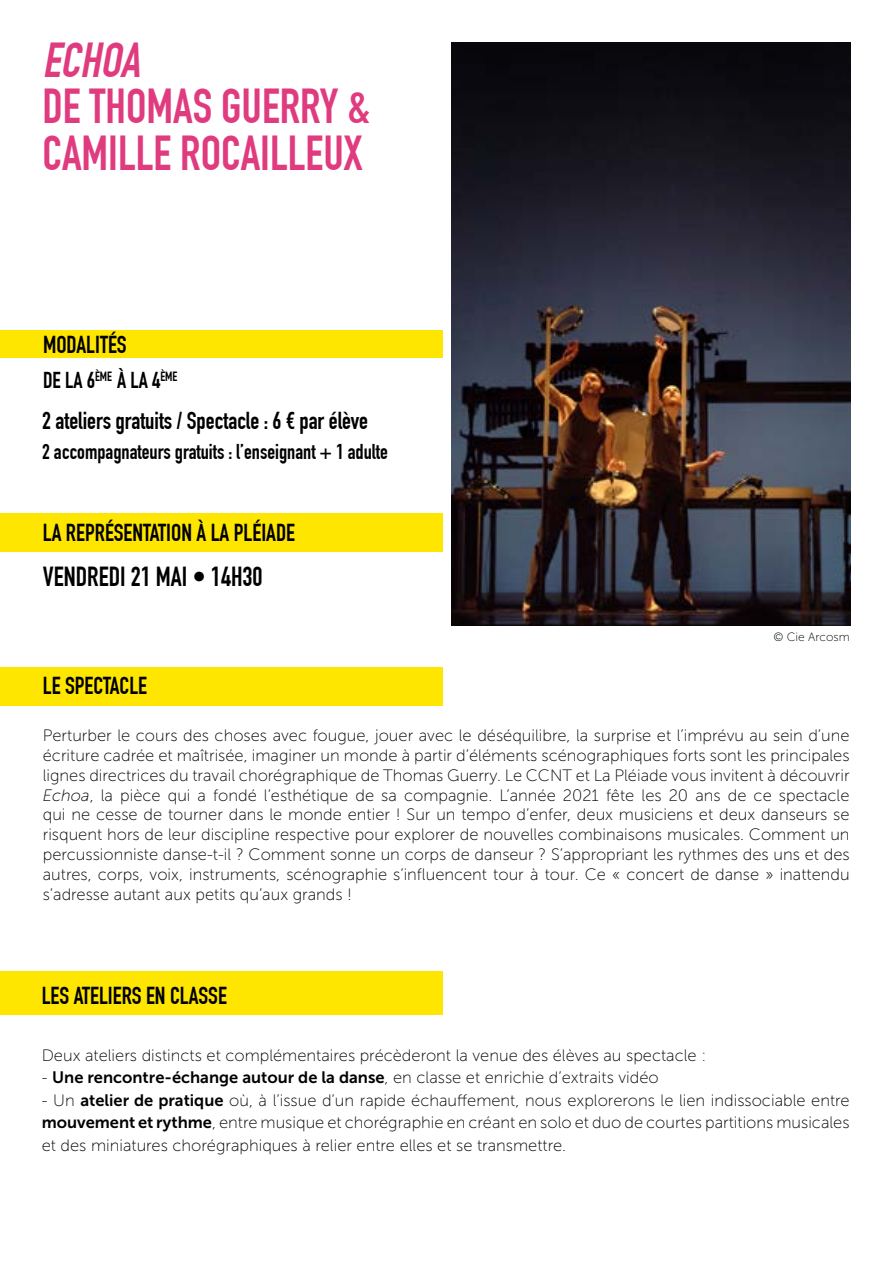
<style>
.page{position:relative;width:893px;height:1263px;background:#fff}
.page>*{position:absolute;margin:0;border:0;box-sizing:border-box;transform-origin:0 0}
.t1{font:700 48px/46.5px "DIN Condensed";color:#e03b7f}
.t2{font:italic 700 48px "DIN Condensed";color:#e03b7f}
.t3{font:700 27px "DIN Condensed";color:#000}
.t4{font:700 24px "DIN Condensed";color:#000}
.t5{font:700 22.5px "DIN Condensed";color:#000}
.t6{font:700 21px "DIN Condensed";color:#000}
.t7{font:16.5px/19.8px "Museo Sans 100";color:#000;text-align:justify}
.t8{font:12px "Museo Sans 100";color:#000}
.s1{font-style:italic}
.s2{font-family:"Museo Sans 700"}
</style>
<div class="page">
<div style="left:0;top:513px;width:442px;height:38px;background:#ffe600"></div>
<div style="left:0;top:668px;width:442px;height:38px;background:#ffe600"></div>
<div style="left:0;top:971px;width:442px;height:44px;background:#ffe600"></div>
<div style="left:0;top:331px;width:442px;height:27px;background:#ffe600"></div>
<img style="left:452px;top:43px;width:398px;height:582px">
<h1 class="t2" style="left:43px;top:32px;width:109px">ECHOA</h1>
<h1 class="t1" style="left:43px;top:83px;width:329px">DE THOMAS GUERRY &amp;<br>CAMILLE ROCAILLEUX</h1>
<h3 class="t4" style="left:43px;top:330px;width:85px">MODALITÉS</h3>
<h3 class="t5" style="left:43px;top:367px;width:136px">DE LA 6<sup>ÈME</sup> À LA 4<sup>ÈME</sup></h3>
<h3 class="t4" style="left:42px;top:406px;width:327px">2 ateliers gratuits / Spectacle : 6 € par élève</h3>
<p class="t6" style="left:42px;top:439px;width:347px">2 accompagnateurs gratuits : l’enseignant + 1 adulte</p>
<h3 class="t4" style="left:43px;top:518px;width:254px">LA REPRÉSENTATION À LA PLÉIADE</h3>
<h2 class="t3" style="left:43px;top:560px;width:221px">VENDREDI 21 MAI • 14H30</h2>
<p class="t8" style="left:773px;top:630px;width:78px">© Cie Arcosm</p>
<h3 class="t4" style="left:43px;top:672px;width:106px">LE SPECTACLE</h3>
<p class="t7" style="left:43px;top:726px;width:808px">Perturber le cours des choses avec fougue, jouer avec le déséquilibre, la surprise et l’imprévu au sein d’une écriture cadrée et maîtrisée, imaginer un monde à partir d’éléments scénographiques forts sont les principales lignes directrices du travail chorégraphique de Thomas Guerry. Le CCNT et La Pléiade vous invitent à découvrir <span class="s1">Echoa</span>, la pièce qui a fondé l’esthétique de sa compagnie. L’année 2021 fête les 20 ans de ce spectacle qui ne cesse de tourner dans le monde entier ! Sur un tempo d’enfer, deux musiciens et deux danseurs se risquent hors de leur discipline respective pour explorer de nouvelles combinaisons musicales. Comment un percussionniste danse-t-il ? Comment sonne un corps de danseur ? S’appropriant les rythmes des uns et des autres, corps, voix, instruments, scénographie s’influencent tour à tour. Ce « concert de danse » inattendu s’adresse autant aux petits qu’aux grands !</p>
<h3 class="t4" style="left:42px;top:981px;width:187px">LES ATELIERS EN CLASSE</h3>
<p class="t7" style="left:42px;top:1045px;width:666px">Deux ateliers distincts et complémentaires précèderont la venue des élèves au spectacle :</p>
<p class="t7" style="left:42px;top:1068px;width:618px">- <span class="s2">Une rencontre-échange autour de la danse</span>, en classe et enrichie d’extraits vidéo</p>
<p class="t7" style="left:42px;top:1089px;width:809px;line-height:22.5px">- Un <span class="s2">atelier de pratique</span> où, à l’issue d’un rapide échauffement, nous explorerons le lien indissociable entre <span class="s2">mouvement et rythme</span>, entre musique et chorégraphie en créant en solo et duo de courtes partitions musicales et des miniatures chorégraphiques à relier entre elles et se transmettre.</p>
</div>
